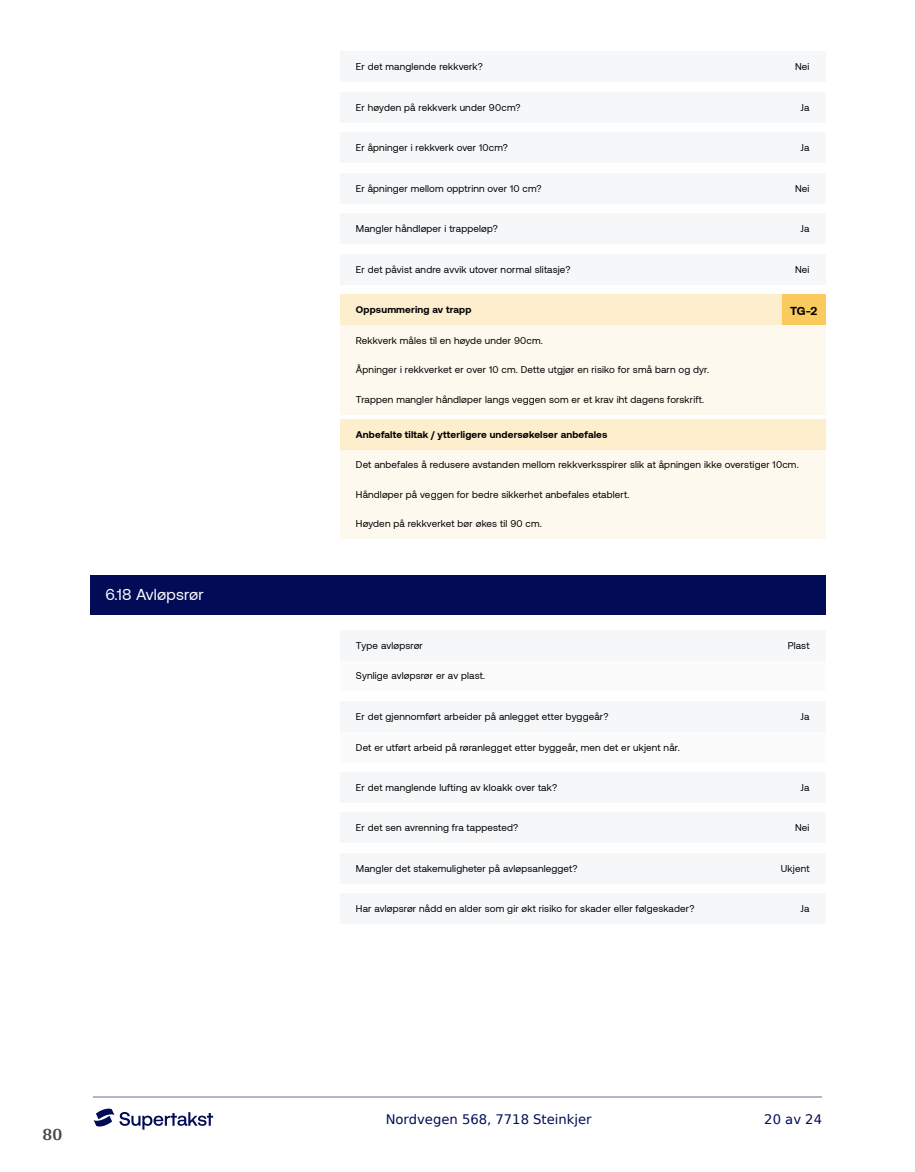
<style>
.page{position:relative;width:915px;height:1172px;background:#fff}
.page>*{position:absolute;margin:0;border:0;box-sizing:border-box;transform-origin:0 0}
.t1{font:700 18px "Arya";color:#414749}
.t2{font:15.75px "Aeonik";letter-spacing:.01em;color:#fff}
.t3{font:13.2px "DejaVu Sans";color:#020c56}
.t4{font:700 11.85px "Aeonik";color:#000}
.t5{font:9.9px "Aeonik";letter-spacing:.015em;color:#000}
.t6{font:700 9.9px "Aeonik";letter-spacing:.015em;color:#000}
</style>
<div class="page">
<hr style="left:93px;top:1097px;width:728px;height:1px;background:#b2b5cb">
<svg style="left:94px;top:1108px;width:119px;height:21px"></svg>
<div style="left:89px;top:575px;width:736px;height:39px;background:#020c56"></div>
<div style="left:340px;top:325px;width:485px;height:90px;background:#fef9ee"></div>
<div style="left:340px;top:449px;width:485px;height:90px;background:#fef9ee"></div>
<div style="left:340px;top:661px;width:485px;height:30px;background:#f5f7f8"></div>
<div style="left:340px;top:732px;width:485px;height:30px;background:#f5f7f8"></div>
<div style="left:340px;top:52px;width:485px;height:30px;background:#f5f7f8"></div>
<div style="left:340px;top:92px;width:485px;height:31px;background:#f5f7f8"></div>
<div style="left:340px;top:133px;width:485px;height:30px;background:#f5f7f8"></div>
<div style="left:340px;top:173px;width:485px;height:31px;background:#f5f7f8"></div>
<div style="left:340px;top:213px;width:485px;height:31px;background:#f5f7f8"></div>
<div style="left:340px;top:254px;width:485px;height:31px;background:#f5f7f8"></div>
<div style="left:340px;top:294px;width:485px;height:31px;background:#fdeece"></div>
<div style="left:781px;top:294px;width:44px;height:31px;background:#faca5f"></div>
<div style="left:340px;top:419px;width:485px;height:30px;background:#fdeece"></div>
<div style="left:340px;top:630px;width:485px;height:31px;background:#f5f7f8"></div>
<div style="left:340px;top:701px;width:485px;height:31px;background:#f5f7f8"></div>
<div style="left:340px;top:772px;width:485px;height:31px;background:#f5f7f8"></div>
<div style="left:340px;top:813px;width:485px;height:30px;background:#f5f7f8"></div>
<div style="left:340px;top:853px;width:485px;height:31px;background:#f5f7f8"></div>
<div style="left:340px;top:894px;width:485px;height:30px;background:#f5f7f8"></div>
<h2 class="t2" style="left:105px;top:586px;width:100px">6.18 Avløpsrør</h2>
<h1 class="t1" style="left:43px;top:1123px;width:21px">80</h1>
<p class="t5" style="left:356px;top:61px;width:128px">Er det manglende rekkverk?</p>
<p class="t5" style="left:794px;top:61px;width:16px">Nei</p>
<p class="t5" style="left:356px;top:102px;width:166px">Er høyden på rekkverk under 90cm?</p>
<p class="t5" style="left:800px;top:102px;width:10px">Ja</p>
<p class="t5" style="left:356px;top:142px;width:153px">Er åpninger i rekkverk over 10cm?</p>
<p class="t5" style="left:800px;top:142px;width:10px">Ja</p>
<p class="t5" style="left:356px;top:183px;width:187px">Er åpninger mellom opptrinn over 10 cm?</p>
<p class="t5" style="left:794px;top:183px;width:16px">Nei</p>
<p class="t5" style="left:356px;top:223px;width:143px">Mangler håndløper i trappeløp?</p>
<p class="t5" style="left:800px;top:223px;width:10px">Ja</p>
<p class="t5" style="left:356px;top:264px;width:216px">Er det påvist andre avvik utover normal slitasje?</p>
<p class="t5" style="left:794px;top:264px;width:16px">Nei</p>
<p class="t6" style="left:356px;top:304px;width:117px">Oppsummering av trapp</p>
<p class="t4" style="left:789px;top:304px;width:29px">TG-2</p>
<p class="t5" style="left:356px;top:335px;width:188px">Rekkverk måles til en høyde under 90cm.</p>
<p class="t5" style="left:356px;top:364px;width:354px">Åpninger i rekkverket er over 10 cm. Dette utgjør en risiko for små barn og dyr.</p>
<p class="t5" style="left:356px;top:394px;width:350px">Trappen mangler håndløper langs veggen som er et krav iht dagens forskrift.</p>
<p class="t6" style="left:356px;top:428px;width:253px">Anbefalte tiltak / ytterligere undersøkelser anbefales</p>
<p class="t5" style="left:356px;top:459px;width:444px">Det anbefales å redusere avstanden mellom rekkverksspirer slik at åpningen ikke overstiger 10cm.</p>
<p class="t5" style="left:356px;top:489px;width:275px">Håndløper på veggen for bedre sikkerhet anbefales etablert.</p>
<p class="t5" style="left:356px;top:518px;width:187px">Høyden på rekkverket bør økes til 90 cm.</p>
<p class="t5" style="left:356px;top:640px;width:68px">Type avløpsrør</p>
<p class="t5" style="left:787px;top:640px;width:23px">Plast</p>
<p class="t5" style="left:356px;top:670px;width:131px">Synlige avløpsrør er av plast.</p>
<p class="t5" style="left:356px;top:711px;width:254px">Er det gjennomført arbeider på anlegget etter byggeår?</p>
<p class="t5" style="left:800px;top:711px;width:10px">Ja</p>
<p class="t5" style="left:356px;top:742px;width:325px">Det er utført arbeid på røranlegget etter byggeår, men det er ukjent når.</p>
<p class="t5" style="left:356px;top:782px;width:203px">Er det manglende lufting av kloakk over tak?</p>
<p class="t5" style="left:800px;top:782px;width:10px">Ja</p>
<p class="t5" style="left:356px;top:822px;width:164px">Er det sen avrenning fra tappested?</p>
<p class="t5" style="left:794px;top:822px;width:16px">Nei</p>
<p class="t5" style="left:356px;top:863px;width:223px">Mangler det stakemuligheter på avløpsanlegget?</p>
<p class="t5" style="left:780px;top:863px;width:30px">Ukjent</p>
<p class="t5" style="left:356px;top:903px;width:340px">Har avløpsrør nådd en alder som gir økt risiko for skader eller følgeskader?</p>
<p class="t5" style="left:800px;top:903px;width:10px">Ja</p>
<h3 class="t3" style="left:385px;top:1108px;width:207px">Nordvegen 568, 7718 Steinkjer</h3>
<h3 class="t3" style="left:764px;top:1108px;width:59px">20 av 24</h3>
</div>
